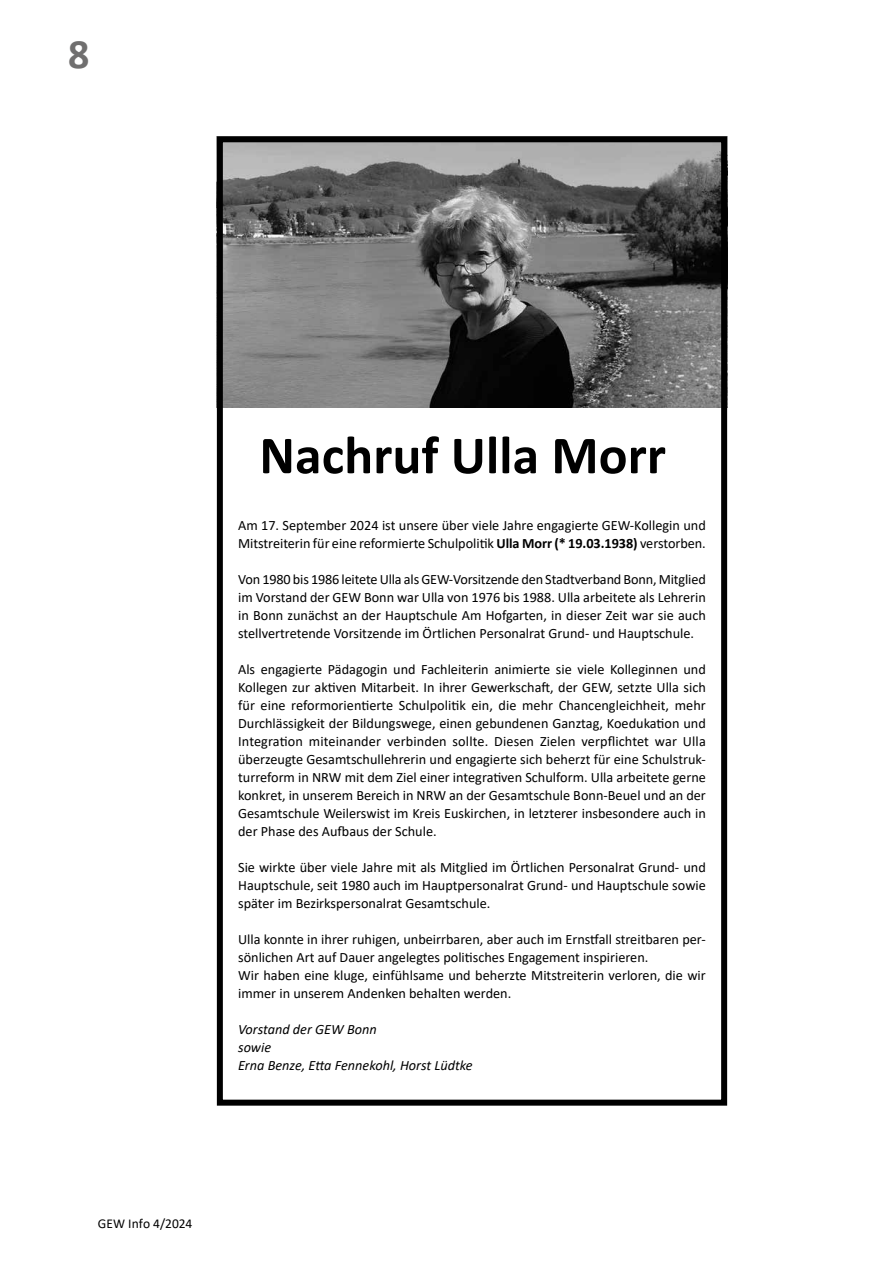
<style>
.page{position:relative;width:893px;height:1263px;background:#fff}
.page>*{position:absolute;margin:0;border:0;box-sizing:border-box;transform-origin:0 0}
.t1{font:700 54px "Calibri";color:#000}
.t2{font:700 42px "Calibri";color:#706f6f}
.t3{font:14.25px/18px "Calibri";color:#000;text-align:justify}
.t4{font:italic 14.25px/18px "Calibri";color:#000}
.t5{font:13.5px "Calibri";letter-spacing:.005em;color:#000}
.s1{font-weight:700}
</style>
<div class="page">
<img style="left:224px;top:143px;width:496px;height:264px">
<div style="left:217px;top:136px;width:510px;height:970px;border:6px solid #000"></div>
<h2 class="t2" style="left:68px;top:24px;width:23px">8</h2>
<h1 class="t1" style="left:259px;top:417px;width:408px">Nachruf Ulla Morr</h1>
<p class="t3" style="left:238px;top:516px;width:469px">Am 17. September 2024 ist unsere über viele Jahre engagierte GEW-Kollegin und<br>Mitstreiterin für eine reformierte Schulpolitik <span class="s1">Ulla Morr (* 19.03.1938)</span> verstorben.</p>
<p class="t3" style="left:238px;top:570px;width:469px">Von 1980 bis 1986 leitete Ulla als GEW-Vorsitzende den Stadtverband Bonn, Mitglied im Vorstand der GEW Bonn war Ulla von 1976 bis 1988. Ulla arbeitete als Lehrerin in Bonn zunächst an der Hauptschule Am Hofgarten, in dieser Zeit war sie auch stellvertretende Vorsitzende im Örtlichen Personalrat Grund- und Hauptschule.</p>
<p class="t3" style="left:238px;top:660px;width:469px">Als engagierte Pädagogin und Fachleiterin animierte sie viele Kolleginnen und Kollegen zur aktiven Mitarbeit. In ihrer Gewerkschaft, der GEW, setzte Ulla sich für eine reformorientierte Schulpolitik ein, die mehr Chancengleichheit, mehr Durchlässigkeit der Bildungswege, einen gebundenen Ganztag, Koedukation und Integration miteinander verbinden sollte. Diesen Zielen verpflichtet war Ulla überzeugte Gesamtschullehrerin und engagierte sich beherzt für eine Schulstruk&shy;turreform in NRW mit dem Ziel einer integrativen Schulform. Ulla arbeitete gerne konkret, in unserem Bereich in NRW an der Gesamtschule Bonn-Beuel und an der Gesamtschule Weilerswist im Kreis Euskirchen, in letzterer insbesondere auch in der Phase des Aufbaus der Schule.</p>
<p class="t3" style="left:238px;top:858px;width:469px">Sie wirkte über viele Jahre mit als Mitglied im Örtlichen Personalrat Grund- und Hauptschule, seit 1980 auch im Hauptpersonalrat Grund- und Hauptschule sowie später im Bezirkspersonalrat Gesamtschule.</p>
<p class="t3" style="left:238px;top:930px;width:469px;text-align:left">Ulla konnte in ihrer ruhigen, unbeirrbaren, aber auch im Ernstfall streitbaren per&shy;sönlichen Art auf Dauer angelegtes politisches Engagement inspirieren.<br>Wir haben eine kluge, einfühlsame und beherzte Mitstreiterin verloren, die wir immer in unserem Andenken behalten werden.</p>
<p class="t4" style="left:238px;top:1019px;width:236px">Vorstand der GEW Bonn<br>sowie<br>Erna Benze, Etta Fennekohl, Horst Lüdtke</p>
<p class="t5" style="left:98px;top:1214px;width:96px">GEW Info 4/2024</p>
</div>
